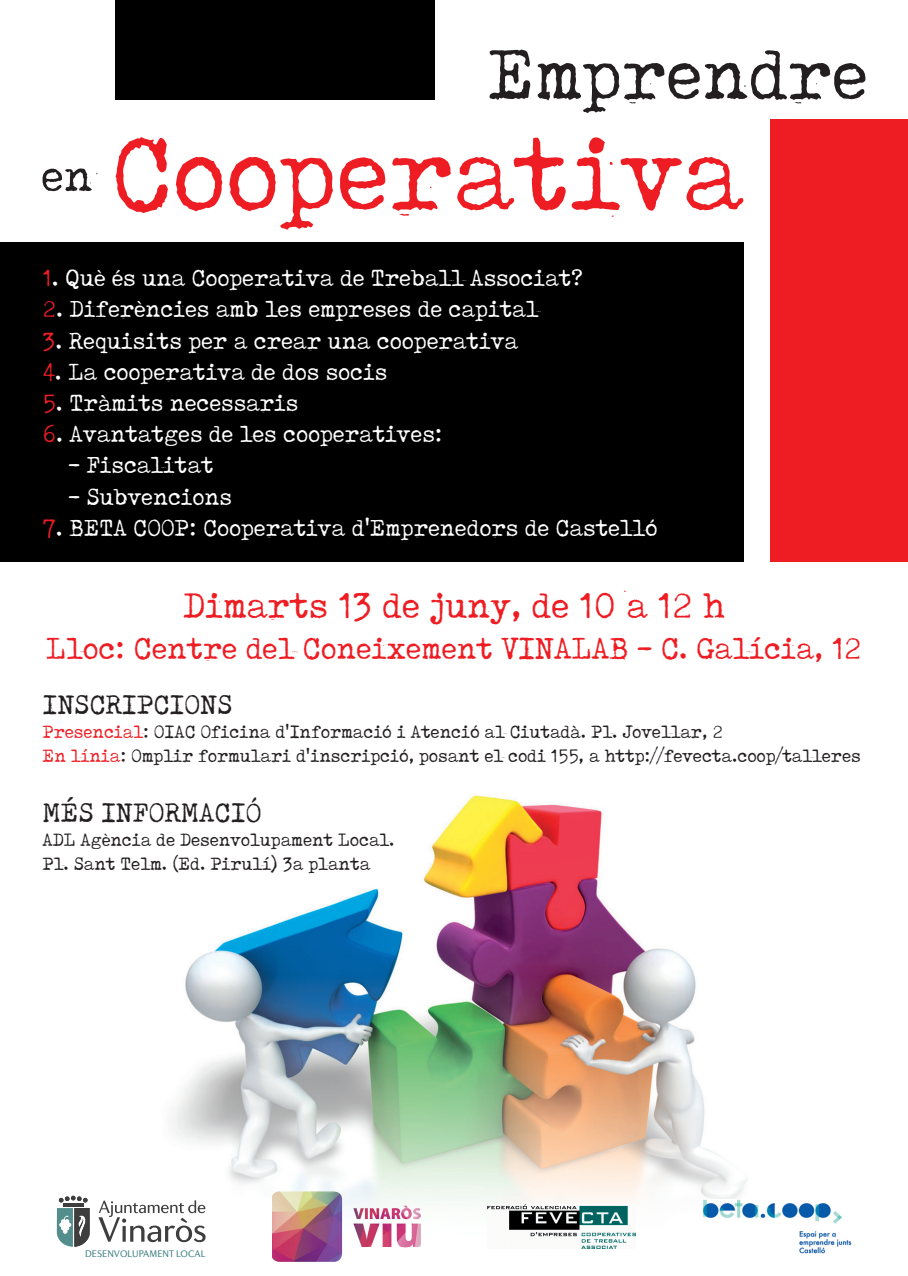
<style>
.page{position:relative;width:908px;height:1276px;background:#fff}
.page>*{position:absolute;margin:0;border:0;box-sizing:border-box;transform-origin:0 0}
.t1{font:40px "Tox Typewriter";color:#ee1d23}
.t2{font:34px "Tox Typewriter";color:#ee1d23}
.t3{font:30px "Tox Typewriter";color:#231f20}
.t4{font:26px "Tox Typewriter";color:#fff}
.t5{font:20px/24px "Tox Typewriter";color:#231f20}
.t6{font:9.7px "Diverda Sans Com";color:#428381}
.s1{color:#ee1d23}
</style>
<div class="page">
<div style="left:0;top:242px;width:743px;height:319px;background:#000"></div>
<img style="left:172px;top:795px;width:575px;height:415px">
<svg style="left:489px;top:50px;width:376px;height:63px"></svg>
<svg style="left:43px;top:168px;width:54px;height:23px"></svg>
<svg style="left:116px;top:137px;width:627px;height:93px"></svg>
<img style="left:702px;top:1199px;width:148px;height:54px">
<img style="left:487px;top:1204px;width:148px;height:44px">
<img style="left:272px;top:1191px;width:148px;height:70px">
<svg style="left:57px;top:1195px;width:33px;height:51px"></svg>
<svg style="left:98px;top:1200px;width:107px;height:42px"></svg>
<div style="left:116px;top:0;width:318px;height:99px;background:#000"></div>
<div style="left:770px;top:119px;width:137px;height:442px;background:#ee1d23"></div>
<p class="t4" style="left:43px;top:264px;width:541px"><span class="s1">1</span>. Què és una Cooperativa de Treball Associat?</p>
<p class="t4" style="left:43px;top:295px;width:497px"><span class="s1">2</span>. Diferències amb les empreses de capital</p>
<p class="t4" style="left:43px;top:327px;width:476px"><span class="s1">3</span>. Requisits per a crear una cooperativa</p>
<p class="t4" style="left:43px;top:358px;width:346px"><span class="s1">4</span>. La cooperativa de dos socis</p>
<p class="t4" style="left:43px;top:389px;width:257px"><span class="s1">5</span>. Tràmits necessaris</p>
<p class="t4" style="left:43px;top:420px;width:401px"><span class="s1">6</span>. Avantatges de les cooperatives:</p>
<p class="t4" style="left:68px;top:451px;width:147px">- Fiscalitat</p>
<p class="t4" style="left:68px;top:483px;width:165px">- Subvencions</p>
<p class="t4" style="left:43px;top:514px;width:616px"><span class="s1">7</span>. BETA COOP: Cooperativa d'Emprenedors de Castelló</p>
<h1 class="t1" style="left:183px;top:584px;width:542px">Dimarts 13 de juny, de 10 a 12 h</h1>
<h2 class="t2" style="left:46px;top:630px;width:816px">Lloc: Centre del Coneixement VINALAB - C. Galícia, 12</h2>
<p class="t3" style="left:43px;top:689px;width:191px">INSCRIPCIONS</p>
<p class="t5" style="left:43px;top:720px;width:819px"><span class="s1">Presencial</span>: OIAC Oficina d'Informació i Atenció al Ciutadà. Pl. Jovellar, 2<br><span class="s1">En línia</span>: Omplir formulari d'inscripció, posant el codi 155, a http://fevecta.coop/talleres</p>
<p class="t3" style="left:43px;top:797px;width:220px">MÉS INFORMACIÓ</p>
<p class="t5" style="left:43px;top:828px;width:353px">ADL Agència de Desenvolupament Local.<br>Pl. Sant Telm. (Ed. Pirulí) 3a planta</p>
<p class="t6" style="left:85px;top:1248px;width:122px">DESENVOLUPAMENT LOCAL</p>
</div>
